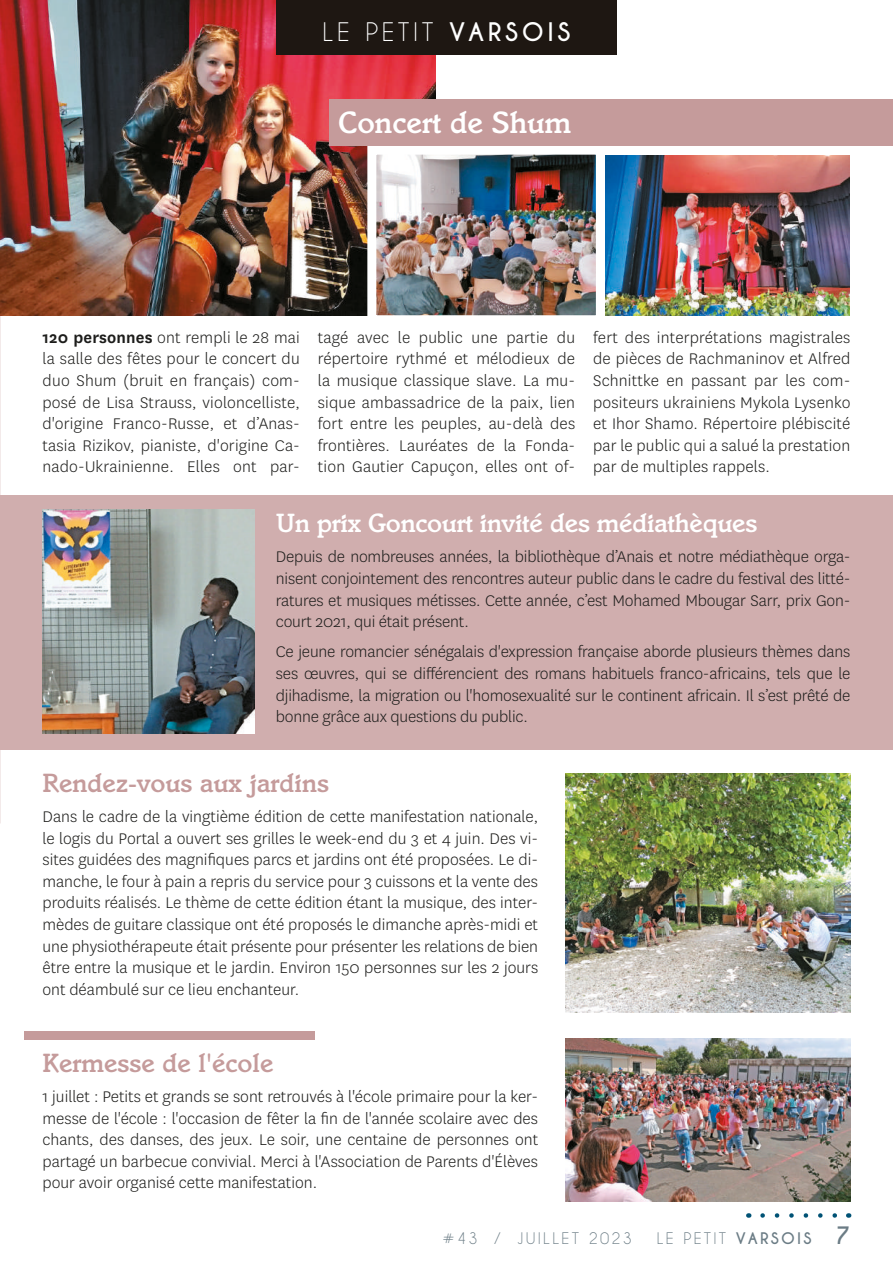
<style>
.page{position:relative;width:893px;height:1263px;background:#fff}
.page>*{position:absolute;margin:0;border:0;box-sizing:border-box;transform-origin:0 0}
.t1{font:500 31.5px "Italia";color:#fff}
.t2{font:500 27px "Italia";color:#c59b9b}
.t3{font:500 27px "Italia";letter-spacing:-.01em;color:#fff}
.t4{font:24px "Caviar Dreams";letter-spacing:.15em;color:#fff}
.t5{font:300 18px/21.6px "National";color:#1d1d1b;text-align:justify}
.t6{font:15px "Caviar Dreams";letter-spacing:.15em;color:#6b7c85}
.s1{font-weight:700}
.s2{font-weight:600}
.s3{font-weight:700;font-size:22.5px}
</style>
<div class="page">
<svg style="left:762px;top:1213px;width:75px;height:5px"></svg>
<div style="left:0;top:495px;width:893px;height:255px;background:#d0aeae"></div>
<img style="left:0;top:0;width:436px;height:316px">
<img style="left:43px;top:509px;width:212px;height:225px">
<div style="left:276px;top:0;width:341px;height:55px;background:#1e1712"></div>
<img style="left:363px;top:146px;width:243px;height:170px">
<img style="left:606px;top:155px;width:244px;height:161px">
<div style="left:330px;top:99px;width:563px;height:47px;background:#c59b9b"></div>
<img style="left:565px;top:773px;width:285px;height:239px">
<img style="left:565px;top:1039px;width:285px;height:163px">
<div style="left:24px;top:1031px;width:290px;height:9px;background:#c59b9b"></div>
<h3 class="t4" style="left:323px;top:17px;width:249px">LE PETIT <span class="s1">VARSOIS</span></h3>
<h1 class="t1" style="left:338px;top:103px;width:234px">Concert de Shum</h1>
<p class="t5" style="left:43px;top:326px;width:259px"><span class="s2">120 personnes</span> ont rempli le 28 mai la salle des fêtes pour le concert du duo Shum (bruit en français) com&shy;posé de Lisa Strauss, violoncelliste, d'origine Franco-Russe, et d’Anas&shy;tasia Rizikov, pianiste, d'origine Ca&shy;nado-Ukrainienne. Elles ont par-</p>
<p class="t5" style="left:318px;top:326px;width:259px">tagé avec le public une partie du répertoire rythmé et mélodieux de la musique classique slave. La mu&shy;sique ambassadrice de la paix, lien fort entre les peuples, au-delà des frontières. Lauréates de la Fonda&shy;tion Gautier Capuçon, elles ont of-</p>
<p class="t5" style="left:593px;top:326px;width:259px">fert des interprétations magistrales de pièces de Rachmaninov et Alfred Schnittke en passant par les com&shy;positeurs ukrainiens Mykola Lysenko et Ihor Shamo. Répertoire plébiscité par le public qui a salué la prestation par de multiples rappels.</p>
<h2 class="t3" style="left:276px;top:507px;width:483px">Un prix Goncourt invité des médiathèques</h2>
<p class="t5" style="left:276px;top:545px;width:576px">Depuis de nombreuses années, la bibliothèque d’Anais et notre médiathèque orga&shy;nisent conjointement des rencontres auteur public dans le cadre du festival des litté&shy;ratures et musiques métisses. Cette année, c’est Mohamed Mbougar Sarr, prix Gon&shy;court 2021, qui était présent.</p>
<p class="t5" style="left:276px;top:640px;width:576px">Ce jeune romancier sénégalais d'expression française aborde plusieurs thèmes dans ses œuvres, qui se différencient des romans habituels franco-africains, tels que le djihadisme, la migration ou l'homosexualité sur le continent africain. Il s’est prêté de bonne grâce aux questions du public.</p>
<h2 class="t2" style="left:43px;top:767px;width:288px">Rendez-vous aux jardins</h2>
<p class="t5" style="left:43px;top:805px;width:497px">Dans le cadre de la vingtième édition de cette manifestation nationale, le logis du Portal a ouvert ses grilles le week-end du 3 et 4 juin. Des vi&shy;sites guidées des magnifiques parcs et jardins ont été proposées. Le di&shy;manche, le four à pain a repris du service pour 3 cuissons et la vente des produits réalisés. Le thème de cette édition étant la musique, des inter&shy;mèdes de guitare classique ont été proposés le dimanche après-midi et une physiothérapeute était présente pour présenter les relations de bien être entre la musique et le jardin. Environ 150 personnes sur les 2 jours ont déambulé sur ce lieu enchanteur.</p>
<h2 class="t2" style="left:43px;top:1047px;width:232px">Kermesse de l'école</h2>
<p class="t5" style="left:43px;top:1085px;width:497px">1 juillet : Petits et grands se sont retrouvés à l'école primaire pour la ker&shy;messe de l'école : l'occasion de fêter la fin de l'année scolaire avec des chants, des danses, des jeux. Le soir, une centaine de personnes ont partagé un barbecue convivial. Merci à l'Association de Parents d'Élèves pour avoir organisé cette manifestation.</p>
<p class="t6" style="left:443px;top:1229px;width:191px">#43 / JUILLET 2023</p>
<p class="t6" style="left:657px;top:1229px;width:195px">LE PETIT <span class="s1">VARSOIS</span> <span class="s3">7</span></p>
</div>
